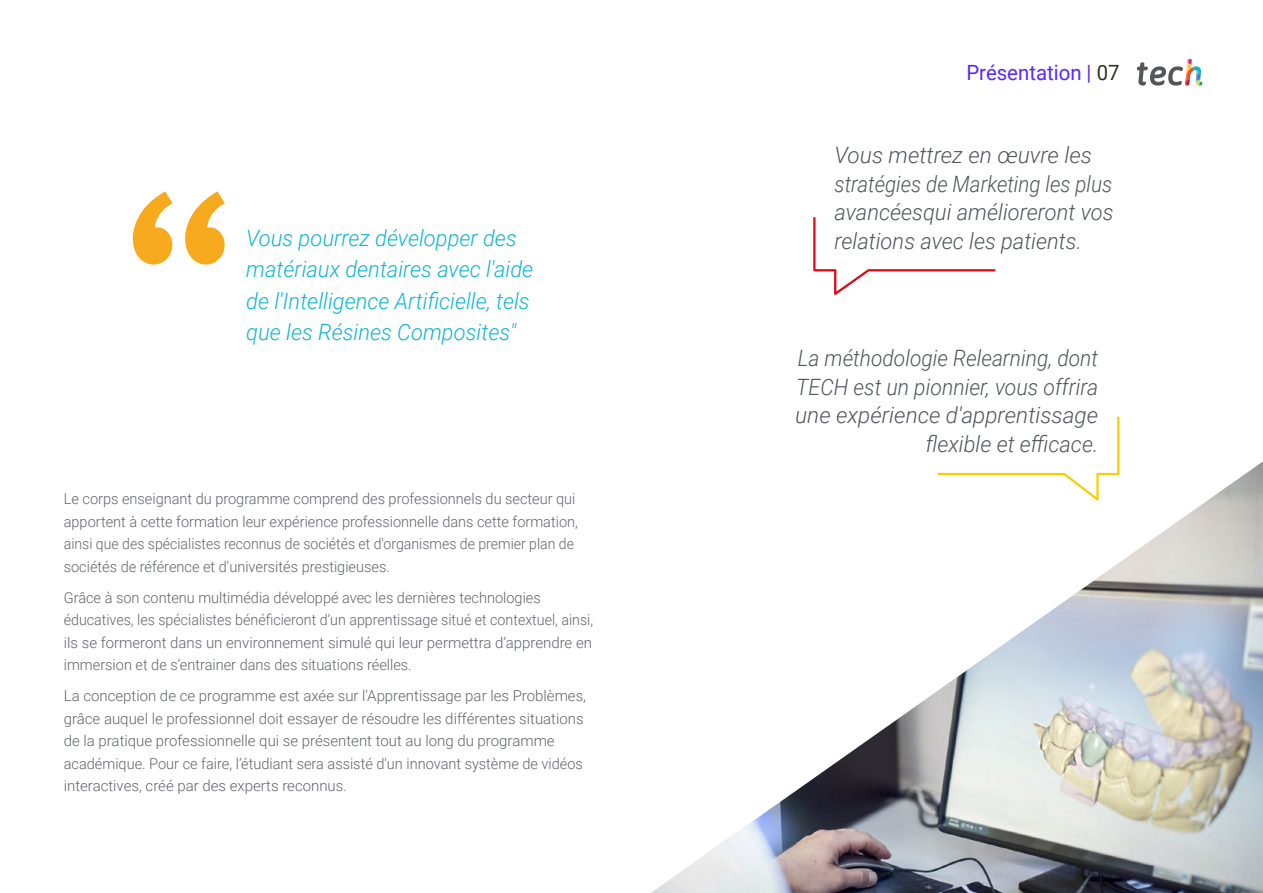
<style>
.page{position:relative;width:1263px;height:893px;background:#fff}
.page>*{position:absolute;margin:0;border:0;box-sizing:border-box;transform-origin:0 0}
.t1{font:italic 300 22.5px/31.5px "Roboto";color:#0fb6cf}
.t2{font:italic 300 22.5px/28.5px "Roboto";color:#52555b;text-align:right;scale:.93 1}
.t3{font:italic 300 22.5px/28.5px "Roboto";color:#52555b}
.t4{font:21px "Roboto";color:#5927ff}
.t5{font:300 15px/22.5px "Roboto";color:#61646a}
.s1{color:#312e20}
</style>
<div class="page">
<img style="left:651px;top:461px;width:612px;height:432px">
<svg style="left:935px;top:416px;width:185px;height:88px"></svg>
<svg style="left:813px;top:217px;width:183px;height:78px"></svg>
<svg style="left:133px;top:191px;width:92px;height:74px"></svg>
<svg style="left:1137px;top:59px;width:65px;height:27px"></svg>
<h2 class="t4" style="left:966px;top:57px;width:155px">Présentation | <span class="s1">07</span></h2>
<h1 class="t3" style="left:834px;top:140px;width:281px">Vous mettrez en œuvre les stratégies de Marketing les plus avancéesqui amélioreront vos</h1>
<h1 class="t1" style="left:246px;top:221px;width:272px">Vous pourrez développer des</h1>
<h1 class="t3" style="left:834px;top:226px;width:249px">relations avec les patients.</h1>
<h1 class="t1" style="left:246px;top:253px;width:289px">matériaux dentaires avec l'aide de l'Intelligence Artificielle, tels que les Résines Composites"</h1>
<p class="t5" style="left:64px;top:487px;width:516px">Le corps enseignant du programme comprend des professionnels du secteur qui apportent à cette formation leur expérience professionnelle dans cette formation, ainsi que des spécialistes reconnus de sociétés et d'organismes de premier plan de sociétés de référence et d'universités prestigieuses.</p>
<p class="t5" style="left:64px;top:586px;width:531px">Grâce à son contenu multimédia développé avec les dernières technologies éducatives, les spécialistes bénéficieront d’un apprentissage situé et contextuel, ainsi, ils se formeront dans un environnement simulé qui leur permettra d’apprendre en immersion et de s’entrainer dans des situations réelles.</p>
<p class="t5" style="left:64px;top:684px;width:524px">La conception de ce programme est axée sur l'Apprentissage par les Problèmes, grâce auquel le professionnel doit essayer de résoudre les différentes situations de la pratique professionnelle qui se présentent tout au long du programme académique. Pour ce faire, l’étudiant sera assisté d'un innovant système de vidéos interactives, créé par des experts reconnus.</p>
<h1 class="t2" style="left:795px;top:343px;width:327px">La méthodologie Relearning, dont<br>TECH est un pionnier, vous offrira une expérience d'apprentissage flexible et efficace.</h1>
</div>
